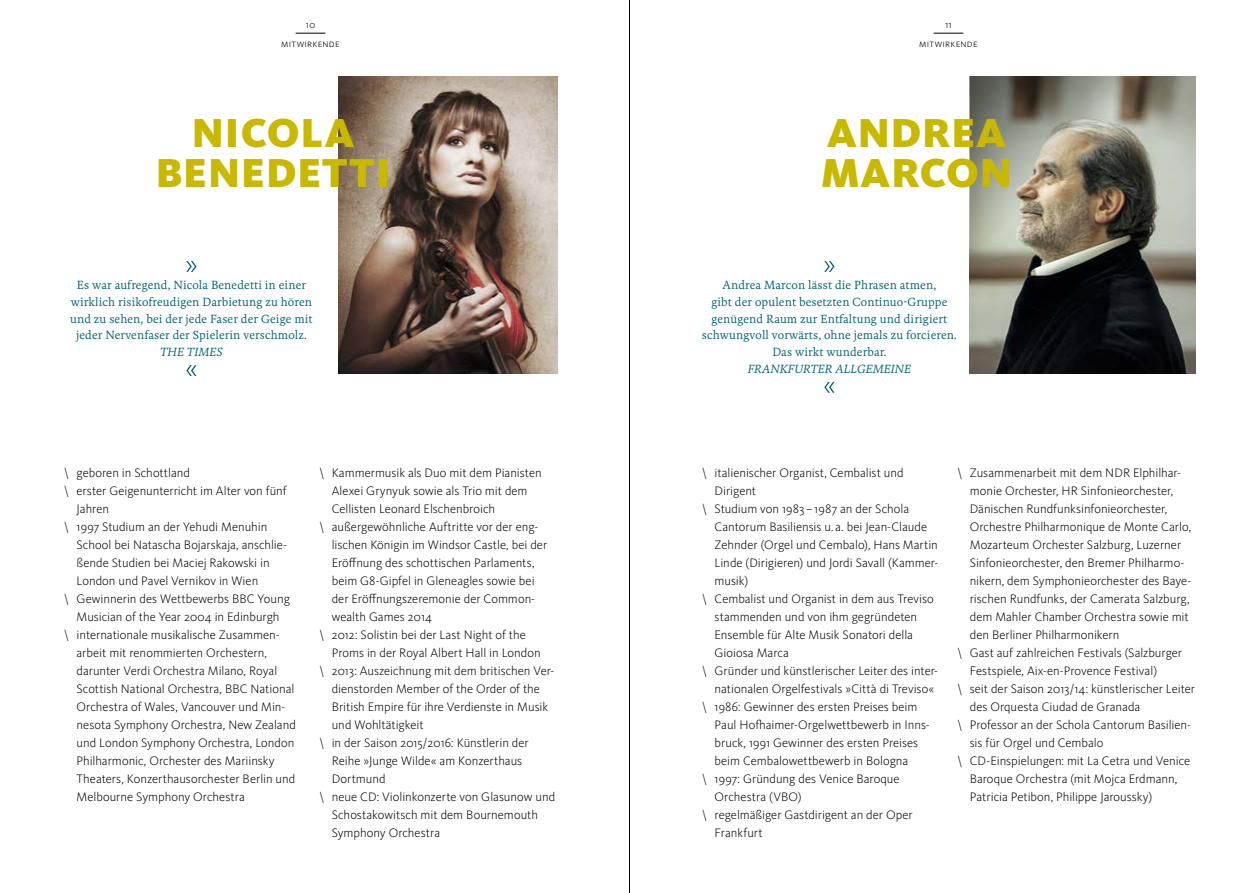
<style>
.page{position:relative;width:1259px;height:893px;background:#fff}
.page>*{position:absolute;margin:0;border:0;box-sizing:border-box;transform-origin:0 0}
.WSO___DIN_A5___Innen{font:900 42px/39.9px "WDR Sans";letter-spacing:.02em;color:#c9b800;text-align:center}
.t1{font:300 12.75px/18px "WDR Sans";color:#000}
.WSO___DIN_A5___Innen-2{font:12px/17px "WDR Serif";letter-spacing:.01em;color:#006374;text-align:center}
.t2{font:italic 12px "WDR Serif";letter-spacing:.01em;color:#006374}
.t3{font:300 10.5px/19.2px "WDR Sans";letter-spacing:.03em;color:#000;text-align:center}
</style>
<div class="page">
<img style="left:1188px;top:77px;width:7px;height:297px">
<hr style="left:933px;top:33px;width:30px;height:1px;background:#000">
<svg style="left:296px;top:33px;width:29px;height:1px"></svg>
<svg style="left:824px;top:261px;width:10px;height:11px"></svg>
<svg style="left:824px;top:382px;width:10px;height:11px"></svg>
<img style="left:338px;top:77px;width:219px;height:297px">
<svg style="left:186px;top:261px;width:10px;height:11px"></svg>
<svg style="left:186px;top:365px;width:10px;height:11px"></svg>
<svg style="left:969px;top:77px;width:219px;height:297px;background:#68675d"></svg>
<hr style="left:629px;top:0;width:1px;height:893px;background:#000">
<p class="t3" style="left:306px;top:14px;width:11px">10</p>
<p class="t3" style="left:919px;top:14px;width:60px">11 mitwirkende</p>
<p class="t3" style="left:281px;top:34px;width:60px">mitwirkende</p>
<p class="WSO___DIN_A5___Innen" style="left:156px;top:113px;width:236px">NICOLA<br>BENEDETTI</p>
<p class="WSO___DIN_A5___Innen" style="left:821px;top:113px;width:192px;text-align:left">ANDREA<br>MARCON</p>
<p class="WSO___DIN_A5___Innen-2" style="left:70px;top:276px;width:244px">Es war aufregend, Nicola Benedetti in einer wirklich risikofreudigen Darbietung zu hören und zu sehen, bei der jede Faser der Geige mit jeder Nervenfaser der Spielerin verschmolz.</p>
<p class="t2" style="left:160px;top:345px;width:64px">THE TIMES</p>
<p class="t1" style="left:64px;top:464px;width:128px">\ geboren in Schottland</p>
<p class="t1" style="left:77px;top:482px;width:212px;text-indent:-13px">\ erster Geigenunterricht im Alter von fünf<br>Jahren</p>
<p class="t1" style="left:77px;top:518px;width:210px;text-indent:-13px">\ 1997 Studium an der Yehudi Menuhin School bei Natascha Bojarskaja, anschlie&shy;ßende Studien bei Maciej Rakowski in London und Pavel Vernikov in Wien</p>
<p class="t1" style="left:64px;top:590px;width:228px;text-align:center">\ Gewinnerin des Wettbewerbs BBC Young<br>Musician of the Year 2004 in Edinburgh</p>
<p class="t1" style="left:77px;top:626px;width:221px;text-indent:-13px">\ internationale musikalische Zusammen&shy;arbeit mit renommierten Orchestern, darunter Verdi Orchestra Milano, Royal Scottish National Orchestra, BBC National Orchestra of Wales, Vancouver und Min&shy;nesota Symphony Orchestra, New Zealand und London Symphony Orchestra, London Philharmonic, Orchester des Mariinsky Theaters, Konzerthausorchester Berlin und Melbourne Symphony Orchestra</p>
<p class="t1" style="left:332px;top:464px;width:211px;text-indent:-13px">\ Kammermusik als Duo mit dem Pianisten<br>Alexei Grynyuk sowie als Trio mit dem<br>Cellisten Leonard Elschenbroich</p>
<p class="t1" style="left:332px;top:518px;width:217px;text-indent:-13px">\ außergewöhnliche Auftritte vor der eng&shy;lischen Königin im Windsor Castle, bei der Eröffnung des schottischen Parlaments, beim G8-Gipfel in Gleneagles sowie bei der Eröffnungszeremonie der Common&shy;wealth Games 2014</p>
<p class="t1" style="left:332px;top:626px;width:210px;text-indent:-13px">\ 2012: Solistin bei der Last Night of the<br>Proms in der Royal Albert Hall in London</p>
<p class="t1" style="left:332px;top:662px;width:224px;text-indent:-13px">\ 2013: Auszeichnung mit dem britischen Ver&shy;dienstorden Member of the Order of the British Empire für ihre Verdienste in Musik und Wohltätigkeit</p>
<p class="t1" style="left:332px;top:734px;width:198px;text-indent:-13px">\ in der Saison 2015/2016: Künstlerin der<br>Reihe »Junge Wilde« am Konzerthaus<br>Dortmund</p>
<p class="t1" style="left:332px;top:788px;width:225px;text-indent:-13px">\ neue CD: Violinkonzerte von Glasunow und<br>Schostakowitsch mit dem Bournemouth<br>Symphony Orchestra</p>
<p class="WSO___DIN_A5___Innen-2" style="left:702px;top:276px;width:256px">Andrea Marcon lässt die Phrasen atmen,<br>gibt der opulent besetzten Continuo-Gruppe genügend Raum zur Entfaltung und dirigiert schwungvoll vorwärts, ohne jemals zu forcieren.<br>Das wirkt wunderbar.</p>
<p class="t2" style="left:747px;top:362px;width:165px">FRANKFURTER ALLGEMEINE</p>
<p class="t1" style="left:714px;top:464px;width:191px;text-indent:-13px">\ italienischer Organist, Cembalist und<br>Dirigent</p>
<p class="t1" style="left:714px;top:500px;width:225px;text-indent:-13px">\ Studium von 1983–1987 an der Schola Cantorum Basiliensis u. a. bei Jean-Claude Zehnder (Orgel und Cembalo), Hans Martin Linde (Dirigieren) und Jordi Savall (Kammer&shy;musik)</p>
<p class="t1" style="left:714px;top:590px;width:221px;text-indent:-13px">\ Cembalist und Organist in dem aus Treviso stammenden und von ihm gegründeten<br>Ensemble für Alte Musik Sonatori della<br>Gioiosa Marca</p>
<p class="t1" style="left:702px;top:662px;width:238px;text-align:right">\ Gründer und künstlerischer Leiter des inter&shy;nationalen Orgelfestivals »Città di Treviso«</p>
<p class="t1" style="left:714px;top:698px;width:215px;text-indent:-13px">\ 1986: Gewinner des ersten Preises beim Paul Hofhaimer-Orgelwettbewerb in Inns&shy;bruck, 1991 Gewinner des ersten Preises beim Cembalowettbewerb in Bologna</p>
<p class="t1" style="left:714px;top:770px;width:187px;text-indent:-13px">\ 1997: Gründung des Venice Baroque<br>Orchestra (VBO)</p>
<p class="t1" style="left:714px;top:806px;width:200px;text-indent:-13px">\ regelmäßiger Gastdirigent an der Oper<br>Frankfurt</p>
<p class="t1" style="left:969px;top:464px;width:223px;text-indent:-13px">\ Zusammenarbeit mit dem NDR Elphilhar&shy;monie Orchester, HR Sinfonieorchester, Dänischen Rundfunksinfonieorchester, Orchestre Philharmonique de Monte Carlo, Mozarteum Orchester Salzburg, Luzerner Sinfonieorchester, den Bremer Philharmo&shy;nikern, dem Symphonieorchester des Baye&shy;rischen Rundfunks, der Camerata Salzburg, dem Mahler Chamber Orchestra sowie mit den Berliner Philharmonikern</p>
<p class="t1" style="left:969px;top:644px;width:214px;text-indent:-13px">\ Gast auf zahlreichen Festivals (Salzburger<br>Festspiele, Aix-en-Provence Festival)</p>
<p class="t1" style="left:969px;top:680px;width:227px;text-indent:-13px">\ seit der Saison 2013/14: künstlerischer Leiter des Orquesta Ciudad de Granada</p>
<p class="t1" style="left:969px;top:716px;width:223px;text-indent:-13px">\ Professor an der Schola Cantorum Basilien&shy;sis für Orgel und Cembalo</p>
<p class="t1" style="left:969px;top:752px;width:222px;text-indent:-13px">\ CD-Einspielungen: mit La Cetra und Venice<br>Baroque Orchestra (mit Mojca Erdmann,<br>Patricia Petibon, Philippe Jaroussky)</p>
</div>
